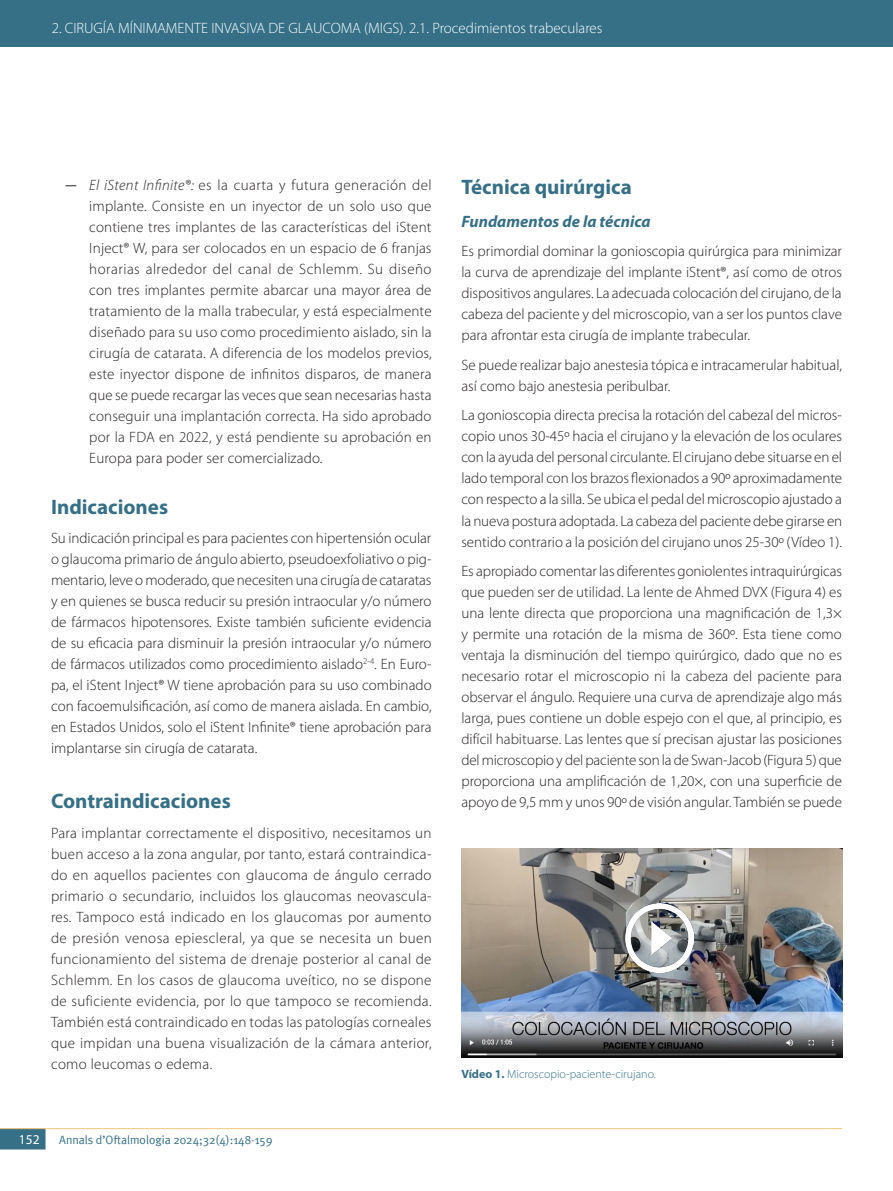
<style>
.page{position:relative;width:893px;height:1191px;background:#fff}
.page>*{position:absolute;margin:0;border:0;box-sizing:border-box;transform-origin:0 0}
.Subtítulo_1{font:700 21px "Myriad Pro";color:#357087}
.subtítulo_2_1{font:italic 700 16.5px "Myriad Pro";color:#357087}
.C__de_texto{font:300 15px/21px "Myriad Pro";color:#231f20;text-align:justify}
.t1{font:300 15px "Myriad Pro";color:#fff}
.t2{font:13.5px "Myriad Pro";color:#fff}
.t3{font:12px "Meta Plus Normal";color:#357087}
.titol_figuras{font:300 12px "Myriad Pro";color:#357087}
.s1{font-family:"Meta Plus Normal";font-weight:400}
.s2{font-style:italic}
.s3{font-weight:700}
</style>
<div class="page">
<svg style="left:0;top:1129px;width:46px;height:20px"></svg>
<hr style="left:0;top:1128px;width:842px;height:1px;background:#f3c67c">
<div style="left:0;top:0;width:893px;height:47px;background:#357087"></div>
<img style="left:461px;top:848px;width:382px;height:209px">
<img style="left:625px;top:904px;width:69px;height:68px">
<p class="t1" style="left:52px;top:19px;width:552px">2. CIRUGÍA MÍNIMAMENTE INVASIVA DE GLAUCOMA (MIGS). 2.1. Procedimientos trabeculares</p>
<p class="C__de_texto" style="left:89px;top:174px;width:344px;text-indent:-26px"><span class="s1">—</span> <span class="s2">El iStent Infinite®:</span> es la cuarta y futura generación del implante. Consiste en un inyector de un solo uso que contiene tres implantes de las características del iStent Inject® W, para ser colocados en un espacio de 6 franjas horarias alrededor del canal de Schlemm. Su diseño con tres implantes permite abarcar una mayor área de tratamiento de la malla trabecular, y está especialmente diseñado para su uso como procedimiento aislado, sin la cirugía de catarata. A diferencia de los modelos previos, este inyector dispone de infinitos disparos, de manera que se puede recargar las veces que sean necesarias hasta conseguir una implantación correcta. Ha sido aprobado por la FDA en 2022, y está pendiente su aprobación en Europa para poder ser comercializado.</p>
<p class="Subtítulo_1" style="left:51px;top:493px;width:119px">Indicaciones</p>
<p class="C__de_texto" style="left:51px;top:527px;width:382px">Su indicación principal es para pacientes con hipertensión ocular o glaucoma primario de ángulo abierto, pseudoexfoliativo o pig&shy;mentario, leve o moderado, que necesiten una cirugía de cataratas y en quienes se busca reducir su presión intraocular y/o número de fármacos hipotensores. Existe también suficiente evidencia de su eficacia para disminuir la presión intraocular y/o número de fármacos utilizados como procedimiento aislado<sup>2-4</sup>. En Euro&shy;pa, el iStent Inject® W tiene aprobación para su uso combinado con facoemulsificación, así como de manera aislada. En cambio, en Estados Unidos, solo el iStent Infinite® tiene aprobación para implantarse sin cirugía de catarata.</p>
<p class="Subtítulo_1" style="left:51px;top:787px;width:181px">Contraindicaciones</p>
<p class="C__de_texto" style="left:51px;top:822px;width:382px">Para implantar correctamente el dispositivo, necesitamos un buen acceso a la zona angular, por tanto, estará contraindica&shy;do en aquellos pacientes con glaucoma de ángulo cerrado primario o secundario, incluidos los glaucomas neovascula&shy;res. Tampoco está indicado en los glaucomas por aumento de presión venosa epiescleral, ya que se necesita un buen funcionamiento del sistema de drenaje posterior al canal de Schlemm. En los casos de glaucoma uveítico, no se dispone de suficiente evidencia, por lo que tampoco se recomienda.<br>También está contraindicado en todas las patologías corneales que impidan una buena visualización de la cámara anterior, como leucomas o edema.</p>
<p class="t2" style="left:19px;top:1130px;width:22px">152</p>
<p class="t3" style="left:59px;top:1132px;width:215px">Annals d’Oftalmologia 2024;32(4):148-159</p>
<p class="Subtítulo_1" style="left:461px;top:174px;width:172px">Técnica quirúrgica</p>
<p class="subtítulo_2_1" style="left:461px;top:211px;width:191px">Fundamentos de la técnica</p>
<p class="C__de_texto" style="left:461px;top:241px;width:382px">Es primordial dominar la gonioscopia quirúrgica para minimizar la curva de aprendizaje del implante iStent®, así como de otros dispositivos angulares. La adecuada colocación del cirujano, de la cabeza del paciente y del microscopio, van a ser los puntos clave para afrontar esta cirugía de implante trabecular.</p>
<p class="C__de_texto" style="left:461px;top:354px;width:382px">Se puede realizar bajo anestesia tópica e intracamerular habitual, así como bajo anestesia peribulbar.</p>
<p class="C__de_texto" style="left:461px;top:405px;width:382px">La gonioscopia directa precisa la rotación del cabezal del micros&shy;copio unos 30-45º hacia el cirujano y la elevación de los oculares con la ayuda del personal circulante. El cirujano debe situarse en el lado temporal con los brazos flexionados a 90º aproximadamente con respecto a la silla. Se ubica el pedal del microscopio ajustado a la nueva postura adoptada. La cabeza del paciente debe girarse en sentido contrario a la posición del cirujano unos 25-30º (Vídeo 1).</p>
<p class="C__de_texto" style="left:461px;top:560px;width:382px">Es apropiado comentar las diferentes goniolentes intraquirúrgicas que pueden ser de utilidad. La lente de Ahmed DVX (Figura 4) es una lente directa que proporciona una magnificación de 1,3× y permite una rotación de la misma de 360º. Esta tiene como ventaja la disminución del tiempo quirúrgico, dado que no es necesario rotar el microscopio ni la cabeza del paciente para observar el ángulo. Requiere una curva de aprendizaje algo más larga, pues contiene un doble espejo con el que, al principio, es difícil habituarse. Las lentes que sí precisan ajustar las posiciones del microscopio y del paciente son la de Swan-Jacob (Figura 5) que proporciona una amplificación de 1,20×, con una superficie de apoyo de 9,5 mm y unos 90º de visión angular. También se puede</p>
<p class="titol_figuras" style="left:461px;top:1067px;width:196px"><span class="s3">Vídeo 1.</span> Microscopio-paciente-cirujano.</p>
</div>
